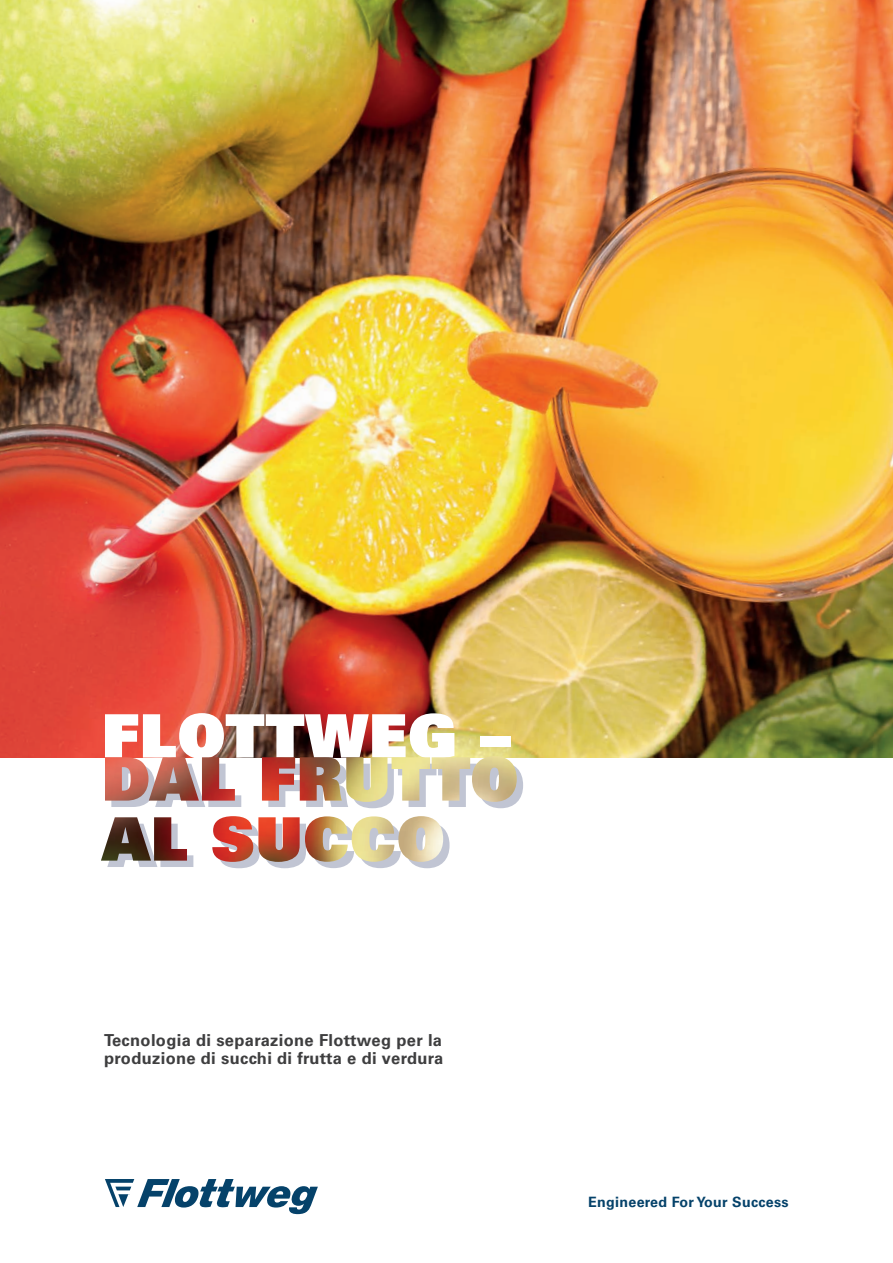
<style>
.page{position:relative;width:893px;height:1263px;background:#fff}
.page>*{position:absolute;margin:0;border:0;box-sizing:border-box;transform-origin:0 0}
.t1{font:60px/60px "Univers LT Pro 85 X Black";letter-spacing:.02em;color:#c1c5d3}
.t2{font:60px "Univers LT Pro 85 X Black";letter-spacing:.02em;color:#fff}
.t3{font:700 16.5px/18.1px "Univers LT Pro 65";letter-spacing:.02em;color:#3e3e3f}
.t4{font:700 14.25px "Univers LT Pro 65";letter-spacing:.02em;color:#05426a}
</style>
<div class="page">
<svg style="left:105px;top:1179px;width:213px;height:35px"></svg>
<img style="left:0;top:0;width:893px;height:757px">
<img style="left:101px;top:756px;width:416px;height:106px">
<h1 class="t2" style="left:102px;top:696px;width:410px">FLOTTWEG –</h1>
<h1 class="t1" style="left:108px;top:754px;width:418px">DAL FRUTTO<br>AL SUCCO</h1>
<p class="t3" style="left:104px;top:1030px;width:341px">Tecnologia di separazione Flottweg per la produzione di succhi di frutta e di verdura</p>
<p class="t4" style="left:588px;top:1192px;width:202px">Engineered For Your Success</p>
</div>
